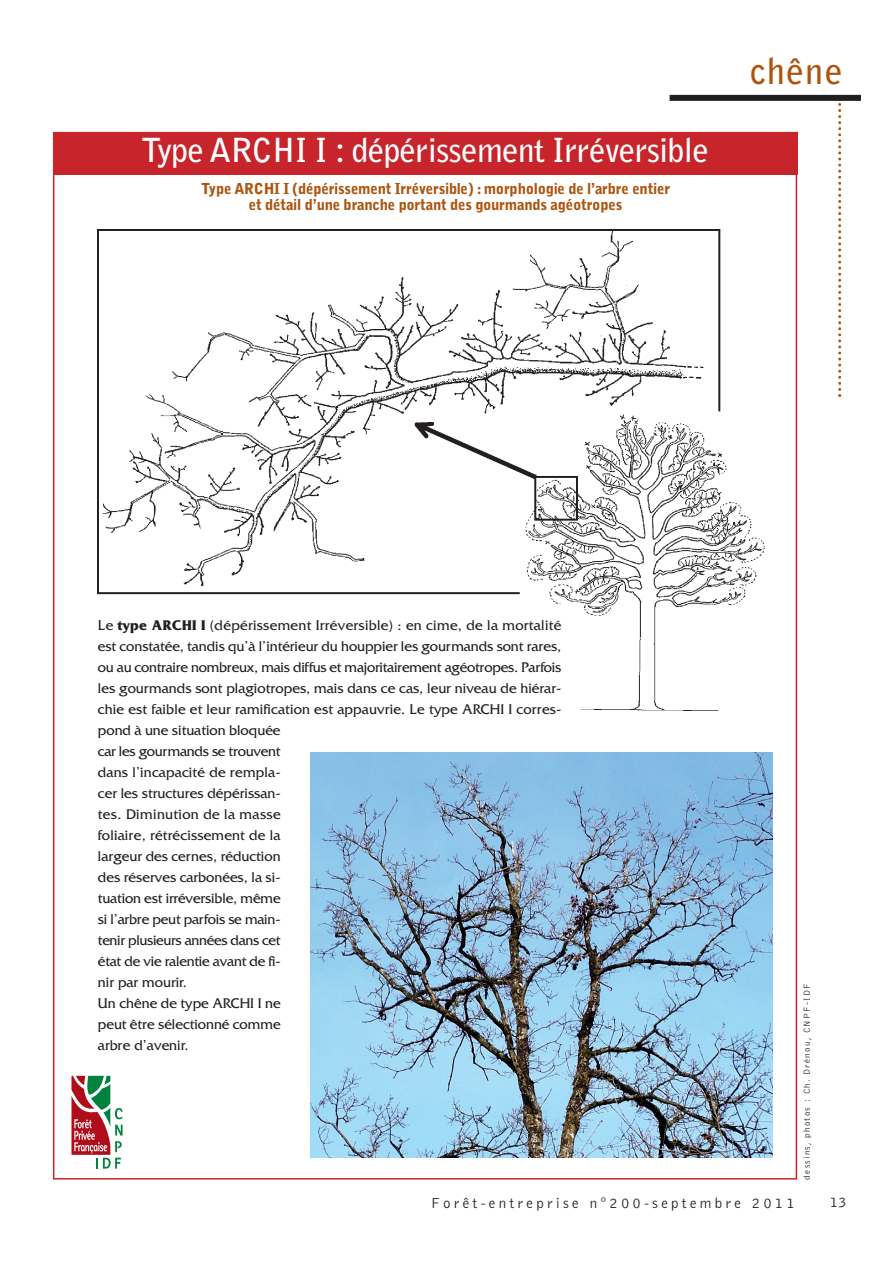
<style>
.page{position:relative;width:893px;height:1263px;background:#fff}
.page>*{position:absolute;margin:0;border:0;box-sizing:border-box;transform-origin:0 0}
.t1{font:700 36px "Bell Gothic";letter-spacing:.03em;color:#ad550f}
.t2{font:700 33px "Bell Gothic";letter-spacing:-.015em;color:#fff}
.t3{font:900 15px/16.5px "Bell Gothic";letter-spacing:-.015em;color:#ad550f;text-align:center}
.t4{font:300 15px "Bell Gothic";letter-spacing:.21em;color:#231f20}
.t5{font:14.7px/21px "Friz Quadrata";color:#231f20}
.t6{font:300 9px "Bell Gothic";letter-spacing:.14em;color:#231f20}
.s1{font-weight:700}
</style>
<div class="page">
<svg style="left:838px;top:103px;width:3px;height:294px"></svg>
<div style="left:669px;top:95px;width:192px;height:6px;background:#231f20"></div>
<div style="left:53px;top:132px;width:744px;height:42px;background:#c8242b"></div>
<svg style="left:71px;top:1076px;width:52px;height:93px"></svg>
<img style="left:98px;top:229px;width:667px;height:481px">
<img style="left:311px;top:753px;width:462px;height:404px">
<h2 class="t2" style="left:141px;top:138px;width:569px">Type ARCHI I : dépérissement Irréversible</h2>
<p class="t3" style="left:201px;top:181px;width:470px">Type ARCHI I (dépérissement Irréversible) :morphologie de l’arbre entier et détail d’une branche portant des gourmands agéotropes</p>
<h1 class="t1" style="left:750px;top:57px;width:94px">chêne</h1>
<p class="t5" style="left:98px;top:616px;width:465px">Le <span class="s1">type ARCHI I</span> (dépérissement Irréversible) : en cime, de la mortalité est constatée, tandis qu’à l’intérieur du houppier les gourmands sont rares, ou au contraire nombreux, mais diffus et majoritairement agéotropes. Parfois les gourmands sont plagiotropes, mais dans ce cas, leur niveau de hiérar&shy;chie est faible et leur ramification est appauvrie. Le type ARCHI I corres&shy;pond à une situation bloquée<br>car les gourmands se trouvent<br>dans l’incapacité de rempla-<br>cer les structures dépérissan-<br>tes. Diminution de la masse<br>foliaire, rétrécissement de la<br>largeur des cernes, réduction<br>des réserves carbonées, la si-<br>tuation est irréversible, même<br>si l’arbre peut parfois se main-<br>tenir plusieurs années dans cet<br>état de vie ralentie avant de fi-<br>nir par mourir.<br>Un chêne de type ARCHI I ne<br>peut être sélectionné comme<br>arbre d’avenir.</p>
<p class="t6" style="left:803px;top:1180px;width:198px;rotate:-90deg">dessins, photos : Ch. Drénou, CNPF-IDF</p>
<p class="t4" style="left:431px;top:1197px;width:365px">Forêt-entreprise n°200-septembre 2011</p>
<p class="t4" style="left:830px;top:1196px;width:18px">13</p>
</div>
